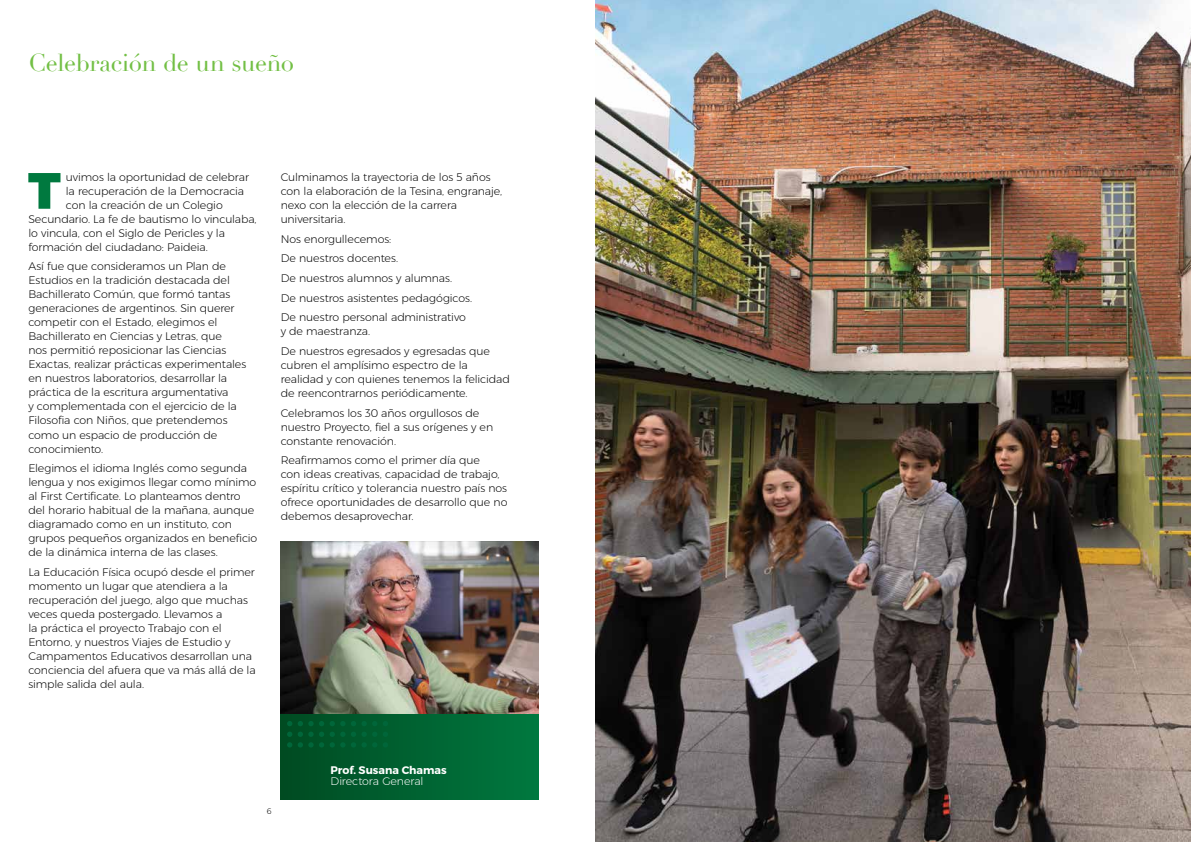
<style>
.page{position:relative;width:1191px;height:842px;background:#fff}
.page>*{position:absolute;margin:0;border:0;box-sizing:border-box;transform-origin:0 0}
.t1{font:900 50.9px "Montserrat";color:#00793f}
.t2{font:24px "Didot";letter-spacing:-.015em;color:#72bf44}
.t3{font:300 11px/14px "Montserrat";letter-spacing:-.01em;color:#000}
.t4{font:700 11px "Montserrat";color:#fff}
.t5{font:300 11px "Montserrat";letter-spacing:-.01em;color:#fff}
.t6{font:300 8px "Montserrat";color:#000}
</style>
<div class="page">
<img style="left:595px;top:0;width:596px;height:842px">
<div style="left:281px;top:713px;width:258px;height:86px;background:linear-gradient(to right,#004b22,#00783f)"></div>
<img style="left:281px;top:541px;width:258px;height:172px">
<svg style="left:287px;top:721px;width:5px;height:5px"></svg>
<svg style="left:298px;top:721px;width:47px;height:5px"></svg>
<svg style="left:351px;top:721px;width:26px;height:5px"></svg>
<svg style="left:383px;top:721px;width:5px;height:5px"></svg>
<svg style="left:287px;top:732px;width:5px;height:15px"></svg>
<svg style="left:298px;top:732px;width:47px;height:15px"></svg>
<svg style="left:351px;top:732px;width:26px;height:15px"></svg>
<svg style="left:383px;top:732px;width:5px;height:15px"></svg>
<h2 class="t2" style="left:28px;top:48px;width:267px">Celebración de un sueño</h2>
<h1 class="t1" style="left:28px;top:159px;width:34px">T</h1>
<p class="t3" style="left:66px;top:170px;width:185px">uvimos la oportunidad de celebrar</p>
<p class="t3" style="left:66px;top:184px;width:180px">la recuperación de la Democracia</p>
<p class="t3" style="left:66px;top:198px;width:158px">con la creación de un Colegio</p>
<p class="t3" style="left:28px;top:212px;width:230px">Secundario. La fe de bautismo lo vinculaba,</p>
<p class="t3" style="left:28px;top:226px;width:198px">lo vincula, con el Siglo de Pericles y la</p>
<p class="t3" style="left:28px;top:240px;width:181px">formación del ciudadano: Paideia.</p>
<p class="t3" style="left:28px;top:259px;width:219px">Así fue que consideramos un Plan de Estudios en la tradición destacada del Bachillerato Común, que formó tantas generaciones de argentinos. Sin querer competir con el Estado, elegimos el Bachillerato en Ciencias y Letras, que<br>nos permitió reposicionar las Ciencias Exactas, realizar prácticas experimentales en nuestros laboratorios, desarrollar la práctica de la escritura argumentativa<br>y complementada con el ejercicio de la Filosofia con Niños, que pretendemos como un espacio de producción de conocimiento.</p>
<p class="t3" style="left:28px;top:461px;width:230px">Elegimos el idioma Inglés como segunda lengua y nos exigimos llegar como mínimo al First Certificate. Lo planteamos dentro del horario habitual de la mañana, aunque diagramado como en un instituto, con grupos pequeños organizados en beneficio de la dinámica interna de las clases.</p>
<p class="t3" style="left:28px;top:565px;width:229px">La Educación Física ocupó desde el primer momento un lugar que atendiera a la recuperación del juego, algo que muchas veces queda postergado. Llevamos a<br>la práctica el proyecto Trabajo con el Entorno, y nuestros Viajes de Estudio y Campamentos Educativos desarrollan una conciencia del afuera que va más allá de la simple salida del aula.</p>
<p class="t3" style="left:281px;top:170px;width:223px">Culminamos la trayectoria de los 5 años con la elaboración de la Tesina, engranaje, nexo con la elección de la carrera universitaria.</p>
<p class="t3" style="left:281px;top:228px;width:193px;line-height:19.7px">Nos enorgullecemos:<br>De nuestros docentes.<br>De nuestros alumnos y alumnas.<br>De nuestros asistentes pedagógicos.<br>De nuestro personal administrativo</p>
<p class="t3" style="left:281px;top:321px;width:211px;line-height:19.7px">y de maestranza.<br>De nuestros egresados y egresadas que</p>
<p class="t3" style="left:281px;top:358px;width:231px">cubren el amplísimo espectro de la realidad y con quienes tenemos la felicidad de reencontrarnos periódicamente.</p>
<p class="t3" style="left:281px;top:405px;width:214px">Celebramos los 30 años orgullosos de nuestro Proyecto, fiel a sus orígenes y en constante renovación.</p>
<p class="t3" style="left:281px;top:453px;width:228px">Reafirmamos como el primer día que<br>con ideas creativas, capacidad de trabajo, espíritu crítico y tolerancia nuestro país nos ofrece oportunidades de desarrollo que no debemos desaprovechar.</p>
<p class="t6" style="left:267px;top:806px;width:6px">6</p>
<p class="t4" style="left:330px;top:763px;width:118px">Prof. Susana Chamas</p>
<p class="t5" style="left:330px;top:775px;width:94px">Directora General</p>
</div>
